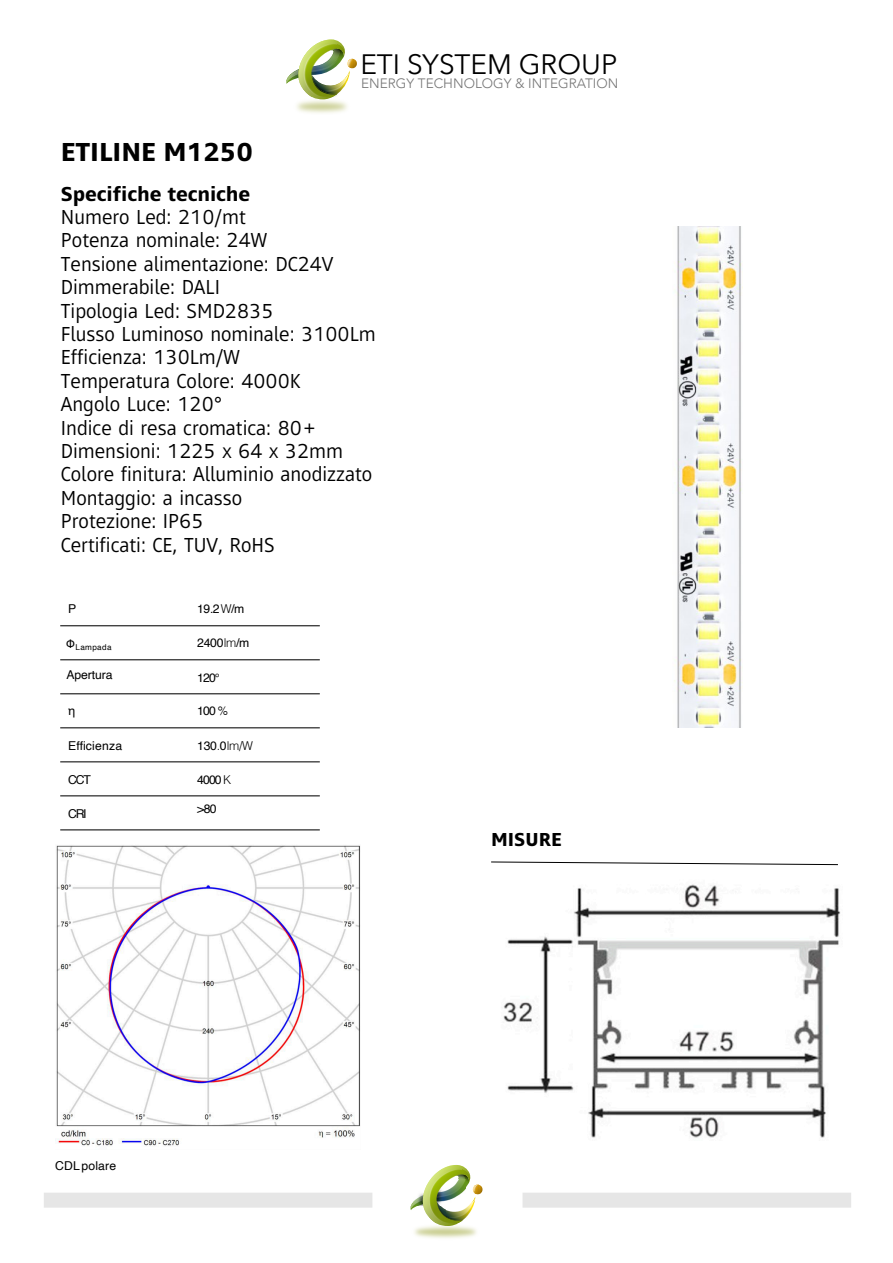
<style>
.page{position:relative;width:893px;height:1263px;background:#fff}
.page>*{position:absolute;margin:0;border:0;box-sizing:border-box;transform-origin:0 0}
.t1{font:28.05px "Avenir Next";color:#000}
.t2{font:700 27px "Mayberry";color:#000}
.t3{font:21px "Mayberry";color:#000}
.t4{font:700 21px "Mayberry";color:#000}
.t5{font:700 19.5px "Mayberry";color:#000}
.t6{font:300 13.65px "Avenir";color:#757575}
.t7{font:12.15px "Helvetica";letter-spacing:-.01em;color:#000}
.t8{font:12.15px "Helvetica";letter-spacing:.015em;color:#000}
.t9{font:12.15px "Helvetica";letter-spacing:.02em;color:#000}
.t10{font:300 12.15px "Helvetica";color:#000}
.t11{font:8.1px "Helvetica";letter-spacing:.045em;color:#000}
.s1{font-weight:300}
.s2{font-weight:400}
</style>
<div class="page">
<img style="left:503px;top:884px;width:337px;height:254px">
<svg style="left:491px;top:861px;width:347px;height:4px"></svg>
<img style="left:674px;top:226px;width:69px;height:501px">
<img style="left:296px;top:100px;width:51px;height:13px">
<img style="left:286px;top:39px;width:71px;height:61px">
<img style="left:414px;top:1227px;width:63px;height:12px">
<img style="left:410px;top:1165px;width:73px;height:62px">
<div style="left:44px;top:1192px;width:328px;height:15px;background:#e6e6e6"></div>
<div style="left:522px;top:1192px;width:329px;height:15px;background:#e6e6e6"></div>
<img style="left:55px;top:845px;width:305px;height:301px">
<hr style="left:61px;top:625px;width:258px;height:1px;background:#000">
<hr style="left:61px;top:659px;width:258px;height:1px;background:#000">
<hr style="left:61px;top:693px;width:258px;height:1px;background:#000">
<hr style="left:61px;top:727px;width:258px;height:1px;background:#000">
<hr style="left:61px;top:761px;width:258px;height:1px;background:#000">
<hr style="left:61px;top:795px;width:258px;height:1px;background:#000">
<hr style="left:61px;top:829px;width:258px;height:1px;background:#000">
<h1 class="t1" style="left:360px;top:45px;width:258px">ETI SYSTEM GROUP</h1>
<p class="t2" style="left:61px;top:141px;width:194px">ETILINE M1250</p>
<p class="t6" style="left:361px;top:74px;width:259px">ENERGY TECHNOLOGY &amp; INTEGRATION</p>
<p class="t4" style="left:61px;top:185px;width:191px">Specifiche tecniche</p>
<p class="t3" style="left:61px;top:208px;width:186px">Numero Led: 210/mt</p>
<p class="t3" style="left:61px;top:232px;width:208px">Potenza nominale: 24W</p>
<p class="t3" style="left:61px;top:255px;width:274px">Tensione alimentazione: DC24V</p>
<p class="t3" style="left:61px;top:279px;width:161px">Dimmerabile: DALI</p>
<p class="t3" style="left:61px;top:302px;width:214px">Tipologia Led: SMD2835</p>
<p class="t3" style="left:61px;top:325px;width:316px">Flusso Luminoso nominale: 3100Lm</p>
<p class="t3" style="left:61px;top:349px;width:180px">Efficienza: 130Lm/W</p>
<p class="t3" style="left:61px;top:372px;width:241px">Temperatura Colore: 4000K</p>
<p class="t3" style="left:61px;top:396px;width:163px">Angolo Luce: 120°</p>
<p class="t3" style="left:61px;top:419px;width:257px">Indice di resa cromatica: 80+</p>
<p class="t3" style="left:61px;top:442px;width:284px">Dimensioni: 1225 x 64 x 32mm</p>
<p class="t3" style="left:61px;top:466px;width:313px">Colore finitura: Alluminio anodizzato</p>
<p class="t3" style="left:61px;top:489px;width:183px">Montaggio: a incasso</p>
<p class="t3" style="left:61px;top:513px;width:144px">Protezione: IP65</p>
<p class="t3" style="left:61px;top:536px;width:215px">Certificati: CE, TUV, RoHS</p>
<p class="t7" style="left:68px;top:604px;width:10px">P</p>
<p class="t7" style="left:197px;top:604px;width:49px">19.2<span class="s1">W</span>/m</p>
<p class="t7" style="left:66px;top:639px;width:10px">Φ</p>
<p class="t11" style="left:76px;top:643px;width:38px">Lampada</p>
<p class="t7" style="left:197px;top:638px;width:54px">2400<span class="s1">lm</span>/m</p>
<p class="t7" style="left:66px;top:670px;width:48px">Apertura</p>
<p class="t7" style="left:197px;top:673px;width:24px">120°</p>
<p class="t7" style="left:68px;top:706px;width:9px">η</p>
<p class="t7" style="left:197px;top:706px;width:32px">100 <span class="s1">%</span></p>
<p class="t8" style="left:68px;top:740px;width:56px">Efficienza</p>
<p class="t10" style="left:197px;top:741px;width:57px"><span class="s2">130</span>.<span class="s2">0</span>lm/W</p>
<p class="t7" style="left:68px;top:774px;width:24px">CCT</p>
<p class="t7" style="left:197px;top:774px;width:36px">4000 <span class="s1">K</span></p>
<p class="t7" style="left:68px;top:808px;width:20px">CRI</p>
<p class="t7" style="left:197px;top:804px;width:21px">&gt;80</p>
<p class="t9" style="left:55px;top:1161px;width:63px">CDL polare</p>
<p class="t5" style="left:491px;top:831px;width:72px">MISURE</p>
</div>
